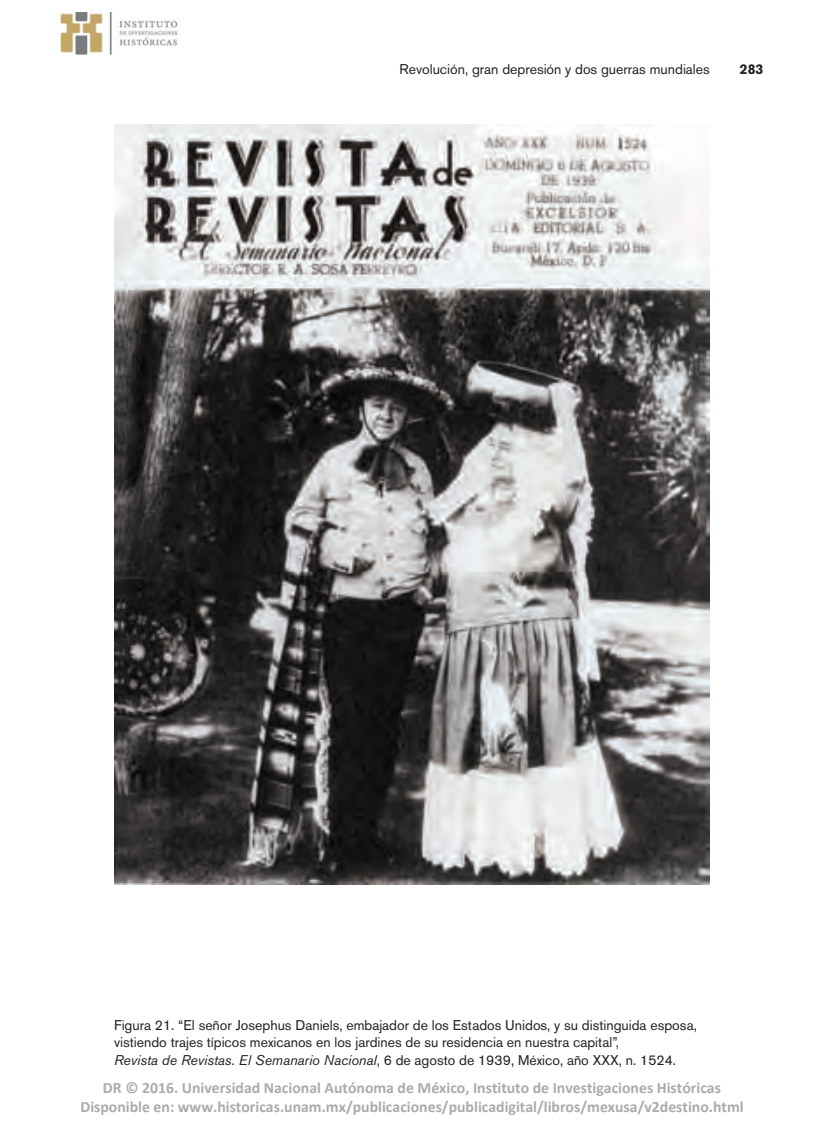
<style>
.page{position:relative;width:824px;height:1141px;background:#fff}
.page>*{position:absolute;margin:0;border:0;box-sizing:border-box;transform-origin:0 0}
.t1{font:700 15.75px/18.9px "Calibri";color:#ababab;text-align:center}
.t2{font:14px/17.5px "Akzidenz Grotesk BE";color:#231f20}
.t3{font:700 14px "Akzidenz Grotesk BE";color:#231f20}
.s1{font-style:italic}
</style>
<div class="page">
<img style="left:114px;top:124px;width:595px;height:760px">
<img style="left:59px;top:13px;width:119px;height:42px">
<p class="t2" style="left:399px;top:62px;width:312px">Revolución, gran depresión y dos guerras mundiales</p>
<p class="t3" style="left:739px;top:63px;width:25px">283</p>
<p class="t2" style="left:114px;top:1017px;width:584px">Figura 21. “El señor Josephus Daniels, embajador de los Estados Unidos, y su distinguida esposa, vistiendo trajes típicos mexicanos en los jardines de su residencia en nuestra capital”,<br><span class="s1">Revista de Revistas. El Semanario Nacional</span>, 6 de agosto de 1939, México, año XXX, n. 1524.</p>
<p class="t1" style="left:80px;top:1078px;width:664px">DR © 2016. Universidad Nacional Autónoma de México, Instituto de Investigaciones Históricas<br>Disponible en: www.historicas.unam.mx/publicaciones/publicadigital/libros/mexusa/v2destino.html</p>
</div>
